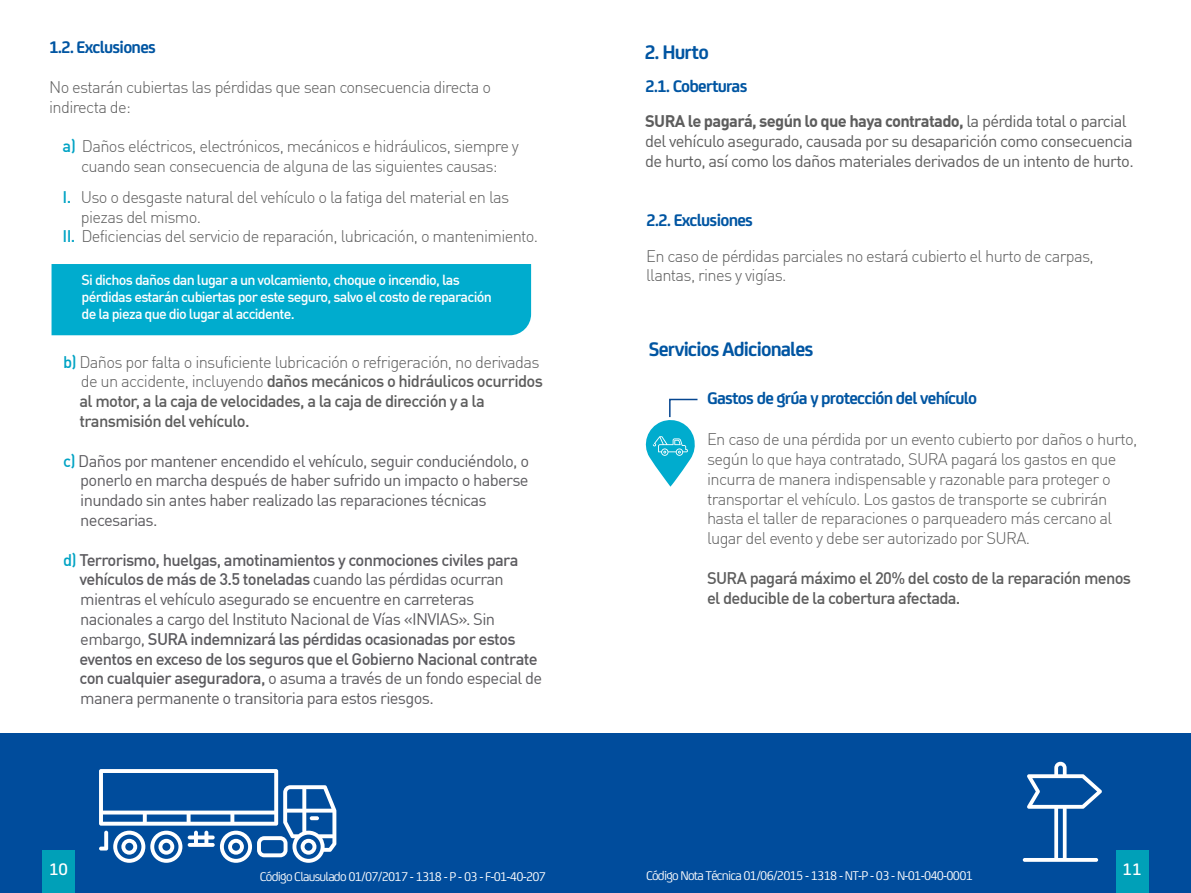
<style>
.page{position:relative;width:1191px;height:893px;background:#fff}
.page>*{position:absolute;margin:0;border:0;box-sizing:border-box;transform-origin:0 0}
.t1{font:700 21px "FS Joey";letter-spacing:-.04em;color:#0055a2}
.t2{font:700 18px "FS Joey";letter-spacing:-.04em;color:#0055a2}
.t3{font:500 17.85px "FS Joey";color:#fff}
.t4{font:300 16.5px/19.8px "DIN Offc";letter-spacing:-.04em;color:#5d5d5d}
.t5{font:16.5px/19.8px "DIN Offc";letter-spacing:-.04em;color:#5c5b5f}
.t6{font:500 16.5px/19.8px "DIN Offc";letter-spacing:-.04em;color:#5d5d5d}
.t7{font:16.5px/19.8px "DIN Offc";letter-spacing:-.04em;color:#5d5d5d}
.t8{font:500 14.25px/17.2px "DIN Offc";letter-spacing:-.05em;color:#fff}
.t9{font:13.5px "FS Joey";letter-spacing:-.055em;color:#fff}
.s1{font-weight:500;color:#00a3c4}
.s2{color:#00a3c4}
.s3{font-weight:300}
.s4{font-weight:500}
.s5{font-weight:700}
</style>
<div class="page">
<div style="left:52px;top:264px;width:479px;height:71px;background:#00acce"></div>
<svg style="left:645px;top:398px;width:53px;height:89px"></svg>
<div style="left:0;top:734px;width:1191px;height:159px;background:#004c9c"></div>
<div style="left:42px;top:850px;width:33px;height:43px;background:#00a0b8"></div>
<div style="left:1115px;top:851px;width:33px;height:42px;background:#00a0b8"></div>
<svg style="left:1022px;top:762px;width:79px;height:100px"></svg>
<svg style="left:99px;top:769px;width:237px;height:94px"></svg>
<p class="t2" style="left:49px;top:34px;width:108px">1.2. Exclusiones</p>
<p class="t4" style="left:49px;top:77px;width:443px">No estarán cubiertas las pérdidas que sean consecuencia directa o indirecta de:</p>
<p class="t4" style="left:63px;top:136px;width:458px;text-align:center"><span class="s1">a)</span> Daños eléctricos, electrónicos, mecánicos e hidráulicos, siempre y cuando sean consecuencia de alguna de las siguientes causas:</p>
<p class="t4" style="left:62px;top:187px;width:448px"><span class="s1">I.</span> Uso o desgaste natural del vehículo o la fatiga del material en las</p>
<p class="t4" style="left:81px;top:207px;width:122px">piezas del mismo.</p>
<p class="t4" style="left:62px;top:226px;width:477px"><span class="s1">II.</span> Deficiencias del servicio de reparación, lubricación, o mantenimiento.</p>
<p class="t8" style="left:81px;top:271px;width:412px">Si dichos daños dan lugar a un volcamiento, choque o incendio, las pérdidas estarán cubiertas por este seguro, salvo el costo de reparación de la pieza que dio lugar al accidente.</p>
<p class="t6" style="left:80px;top:351px;width:465px;text-indent:-16px"><span class="s2">b)</span> <span class="s3">Daños por falta o insuficiente lubricación o refrigeración, no derivadas de un accidente, incluyendo</span> daños mecánicos o hidráulicos ocurridos al motor, a la caja de velocidades, a la caja de dirección y a la transmisión del vehículo.</p>
<p class="t5" style="left:80px;top:450px;width:450px;text-indent:-17px"><span class="s1">c)</span> Daños por mantener encendido el vehículo, seguir conduciéndolo, o ponerlo en marcha después de haber sufrido un impacto o haberse inundado sin antes haber realizado las reparaciones técnicas necesarias.</p>
<p class="t5" style="left:80px;top:549px;width:464px;text-indent:-16px"><span class="s1">d)</span> <span class="s4">Terrorismo, huelgas, amotinamientos y conmociones civiles para vehículos de más de 3.5 toneladas</span> cuando las pérdidas ocurran mientras el vehículo asegurado se encuentre en carreteras nacionales a cargo del Instituto Nacional de Vías «INVIAS». Sin embargo, <span class="s4">SURA indemnizará las pérdidas ocasionadas por estos eventos en exceso de los seguros que el Gobierno Nacional contrate con cualquier aseguradora,</span> o asuma a través de un fondo especial de manera permanente o transitoria para estos riesgos.</p>
<p class="t1" style="left:644px;top:36px;width:66px">2. Hurto</p>
<p class="t2" style="left:645px;top:72px;width:104px">2.1. Coberturas</p>
<p class="t7" style="left:645px;top:111px;width:490px"><span class="s5">SURA le pagará, según lo que haya contratado,</span> la pérdida total o parcial del vehículo asegurado, causada por su desaparición como consecuencia de hurto, así como los daños materiales derivados de un intento de hurto.</p>
<p class="t2" style="left:646px;top:207px;width:108px">2.2. Exclusiones</p>
<p class="t4" style="left:646px;top:246px;width:449px">En caso de pérdidas parciales no estará cubierto el hurto de carpas, llantas, rines y vigías.</p>
<p class="t1" style="left:649px;top:333px;width:166px">Servicios Adicionales</p>
<p class="t2" style="left:707px;top:384px;width:272px">Gastos de grúa y protección del vehículo</p>
<p class="t4" style="left:707px;top:429px;width:432px">En caso de una pérdida por un evento cubierto por daños o hurto, según lo que haya contratado, SURA pagará los gastos en que incurra de manera indispensable y razonable para proteger o transportar el vehículo. Los gastos de transporte se cubrirán hasta el taller de reparaciones o parqueadero más cercano al lugar del evento y debe ser autorizado por SURA.</p>
<p class="t6" style="left:707px;top:567px;width:426px">SURA pagará máximo el 20% del costo de la reparación menos el deducible de la cobertura afectada.</p>
<p class="t3" style="left:49px;top:856px;width:20px">10</p>
<p class="t3" style="left:1122px;top:856px;width:20px">11</p>
<p class="t9" style="left:260px;top:866px;width:288px">Código Clausulado 01/07/2017 - 1318 - P - 03 - F-01-40-207</p>
<p class="t9" style="left:646px;top:866px;width:328px">Código Nota Técnica 01/06/2015 - 1318 - NT-P - 03 - N-01-040-0001</p>
</div>
